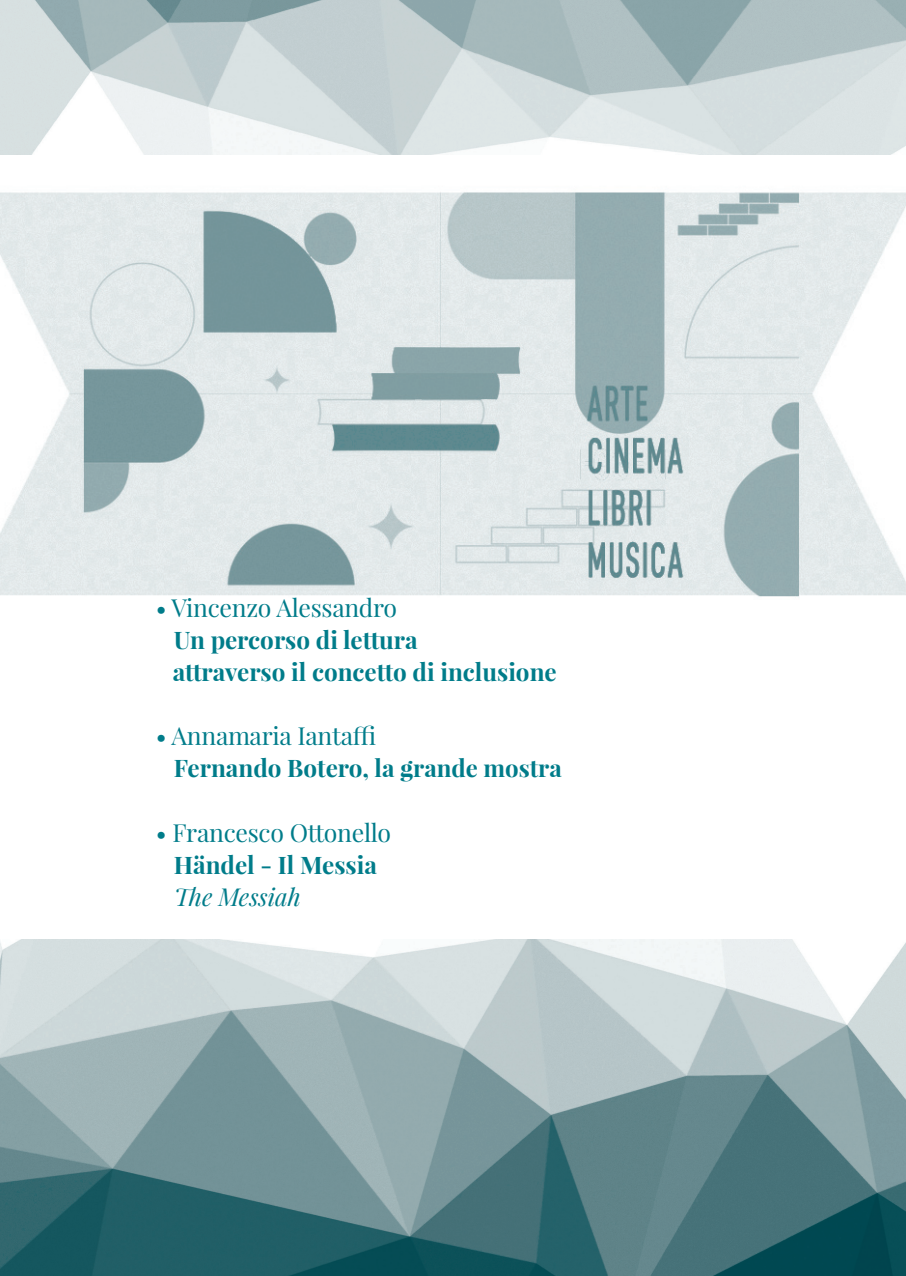
<style>
.page{position:relative;width:906px;height:1276px;background:#fff}
.page>*{position:absolute;margin:0;border:0;box-sizing:border-box;transform-origin:0 0}
.t1{font:700 24.3px "Playfair Display";color:#007c8a}
.t2{font:24.3px "Playfair Display";letter-spacing:-.015em;color:#007c8a}
.t3{font:italic 24.3px "Playfair Display";color:#007c8a}
.s1{font-size:24px}
</style>
<div class="page">
<img style="left:0;top:939px;width:905px;height:337px">
<img style="left:0;top:0;width:906px;height:155px">
<img style="left:0;top:192px;width:905px;height:405px">
<p class="t2" style="left:156px;top:597px;width:243px">• Vincenzo Alessandro</p>
<p class="t1" style="left:174px;top:622px;width:245px">Un percorso di lettura</p>
<p class="t1" style="left:173px;top:654px;width:385px">attraverso il concetto di inclusione</p>
<p class="t2" style="left:156px;top:725px;width:222px">• Annamaria Iantaffi</p>
<p class="t1" style="left:174px;top:751px;width:389px">Fernando Botero, <span class="s1">la grande mostra</span></p>
<p class="t2" style="left:156px;top:822px;width:237px">• Francesco Ottonello</p>
<p class="t1" style="left:174px;top:847px;width:204px">Händel - Il Messia</p>
<p class="t3" style="left:174px;top:879px;width:128px">The Messiah</p>
</div>
